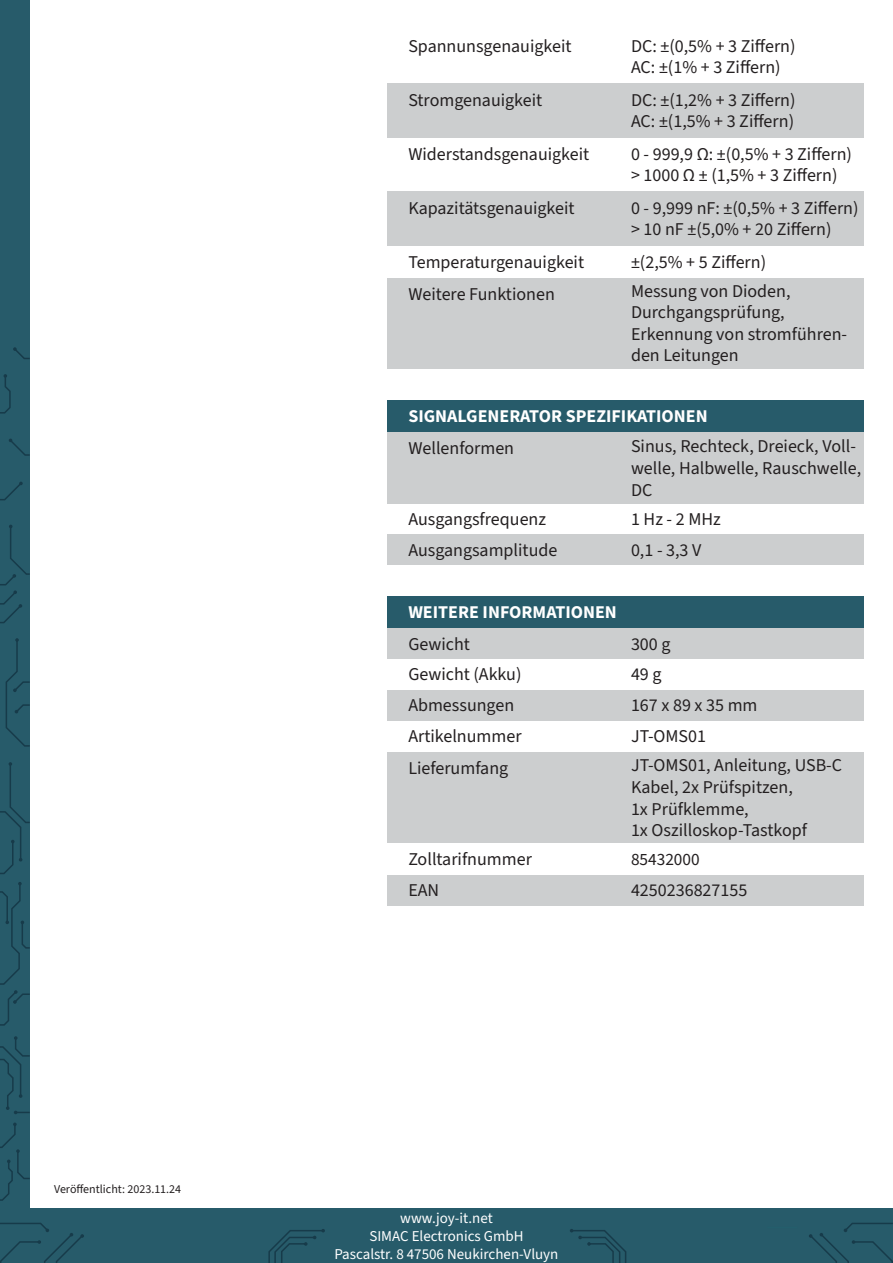
<style>
.page{position:relative;width:893px;height:1263px;background:#fff}
.page>*{position:absolute;margin:0;border:0;box-sizing:border-box;transform-origin:0 0}
.t1{font:18px/21.6px "Source Sans 3";color:#231f20}
.t2{font:700 18px "Source Sans 3";color:#fff}
.Default{font:17.25px "Source Sans 3";color:#231f20}
.t3{font:15px "Source Sans 3";color:#fff}
.t4{font:12px "Source Sans 3";color:#231f20}
</style>
<div class="page">
<div style="left:387px;top:628px;width:476px;height:31px;background:#cccecf"></div>
<div style="left:387px;top:690px;width:476px;height:30px;background:#cccecf"></div>
<div style="left:387px;top:875px;width:476px;height:31px;background:#cccecf"></div>
<div style="left:387px;top:534px;width:476px;height:31px;background:#cccecf"></div>
<div style="left:387px;top:752px;width:476px;height:91px;background:#cccecf"></div>
<div style="left:0;top:0;width:30px;height:1263px;background:#275b6a"></div>
<div style="left:387px;top:596px;width:476px;height:32px;background:#275b6a"></div>
<svg style="left:0;top:1122px;width:30px;height:79px"></svg>
<svg style="left:0;top:1036px;width:30px;height:78px"></svg>
<svg style="left:0;top:882px;width:30px;height:144px"></svg>
<svg style="left:0;top:762px;width:30px;height:112px"></svg>
<svg style="left:5px;top:638px;width:25px;height:109px"></svg>
<svg style="left:0;top:525px;width:30px;height:99px"></svg>
<svg style="left:0;top:482px;width:23px;height:19px"></svg>
<svg style="left:9px;top:438px;width:21px;height:18px"></svg>
<svg style="left:0;top:374px;width:11px;height:40px"></svg>
<svg style="left:13px;top:347px;width:17px;height:12px"></svg>
<div style="left:0;top:1209px;width:893px;height:54px;background:#275b6a"></div>
<svg style="left:268px;top:1229px;width:57px;height:34px"></svg>
<svg style="left:570px;top:1229px;width:57px;height:34px"></svg>
<svg style="left:0;top:1223px;width:84px;height:40px"></svg>
<svg style="left:809px;top:1223px;width:84px;height:40px"></svg>
<div style="left:387px;top:84px;width:476px;height:54px;background:#cccecf"></div>
<div style="left:387px;top:192px;width:476px;height:54px;background:#cccecf"></div>
<div style="left:387px;top:278px;width:476px;height:91px;background:#cccecf"></div>
<div style="left:387px;top:432px;width:476px;height:72px;background:#cccecf"></div>
<div style="left:387px;top:400px;width:476px;height:32px;background:#275b6a"></div>
<p class="t4" style="left:54px;top:1181px;width:129px">Veröffentlicht: 2023.11.24</p>
<p class="t1" style="left:408px;top:35px;width:165px">Spannunsgenauigkeit</p>
<p class="t1" style="left:408px;top:89px;width:135px">Stromgenauigkeit</p>
<p class="t1" style="left:408px;top:143px;width:182px">Widerstandsgenauigkeit</p>
<p class="t1" style="left:408px;top:197px;width:168px">Kapazitätsgenauigkeit</p>
<p class="t1" style="left:408px;top:251px;width:177px">Temperaturgenauigkeit</p>
<p class="t1" style="left:408px;top:283px;width:148px">Weitere Funktionen</p>
<p class="t1" style="left:631px;top:36px;width:166px">DC: ±(0,5% + 3 Ziffern)</p>
<p class="t1" style="left:631px;top:57px;width:151px">AC: ±(1% + 3 Ziffern)</p>
<p class="t1" style="left:631px;top:90px;width:166px">DC: ±(1,2% + 3 Ziffern)</p>
<p class="t1" style="left:631px;top:111px;width:165px">AC: ±(1,5% + 3 Ziffern)</p>
<p class="t1" style="left:631px;top:144px;width:223px">0 - 999,9 Ω: ±(0,5% + 3 Ziffern)</p>
<p class="t1" style="left:631px;top:165px;width:208px">&gt; 1000 Ω ± (1,5% + 3 Ziffern)</p>
<p class="t1" style="left:631px;top:198px;width:229px">0 - 9,999 nF: ±(0,5% + 3 Ziffern)</p>
<p class="t1" style="left:631px;top:219px;width:202px">&gt; 10 nF ±(5,0% + 20 Ziffern)</p>
<p class="t1" style="left:631px;top:251px;width:137px">±(2,5% + 5 Ziffern)</p>
<p class="t1" style="left:631px;top:280px;width:161px">Messung von Dioden,</p>
<p class="t1" style="left:631px;top:302px;width:155px">Durchgangsprüfung,</p>
<p class="t1" style="left:631px;top:324px;width:218px">Erkennung von stromführen&shy;den Leitungen</p>
<p class="t2" style="left:408px;top:404px;width:301px">SIGNALGENERATOR SPEZIFIKATIONEN</p>
<p class="t1" style="left:408px;top:438px;width:107px">Wellenformen</p>
<p class="t1" style="left:631px;top:436px;width:232px">Sinus, Rechteck, Dreieck, Voll&shy;welle, Halbwelle, Rauschwelle,<br>DC</p>
<p class="t1" style="left:408px;top:509px;width:139px">Ausgangsfrequenz</p>
<p class="t1" style="left:408px;top:539px;width:151px">Ausgangsamplitude</p>
<p class="t1" style="left:631px;top:509px;width:91px">1 Hz - 2 MHz</p>
<p class="t1" style="left:631px;top:539px;width:72px">0,1 - 3,3 V</p>
<p class="t2" style="left:408px;top:600px;width:210px">WEITERE INFORMATIONEN</p>
<p class="t1" style="left:408px;top:633px;width:63px">Gewicht</p>
<p class="t1" style="left:408px;top:664px;width:115px">Gewicht (Akku)</p>
<p class="t1" style="left:408px;top:695px;width:107px">Abmessungen</p>
<p class="t1" style="left:631px;top:633px;width:41px">300 g</p>
<p class="t1" style="left:631px;top:664px;width:32px">49 g</p>
<p class="t1" style="left:631px;top:695px;width:128px">167 x 89 x 35 mm</p>
<p class="t1" style="left:408px;top:726px;width:115px">Artikelnummer</p>
<p class="t1" style="left:631px;top:726px;width:77px">JT-OMS01</p>
<p class="t1" style="left:408px;top:758px;width:101px">Lieferumfang</p>
<p class="t1" style="left:631px;top:755px;width:213px">JT-OMS01, Anleitung, USB-C<br>Kabel, 2x Prüfspitzen,<br>1x Prüfklemme,<br>1x Oszilloskop-Tastkopf</p>
<p class="t1" style="left:408px;top:849px;width:125px">Zolltarifnummer</p>
<p class="Default" style="left:631px;top:848px;width:70px">85432000</p>
<p class="t1" style="left:408px;top:880px;width:32px">EAN</p>
<p class="t1" style="left:631px;top:880px;width:118px">4250236827155</p>
<p class="t3" style="left:400px;top:1208px;width:94px">www.joy-it.net</p>
<p class="t3" style="left:369px;top:1226px;width:156px">SIMAC Electronics GmbH</p>
<p class="t3" style="left:334px;top:1244px;width:226px">Pascalstr. 8 47506 Neukirchen-Vluyn</p>
</div>
